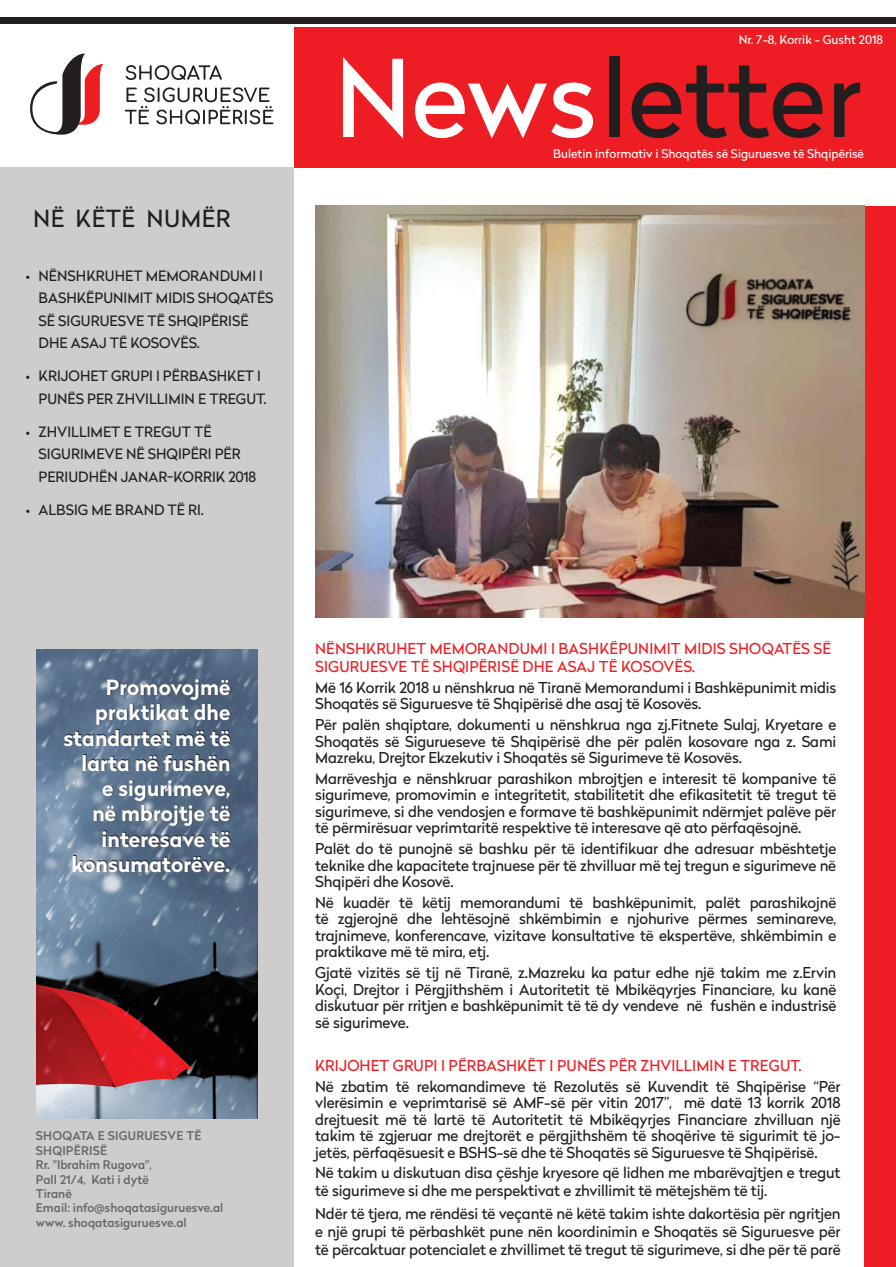
<style>
.page{position:relative;width:896px;height:1267px;background:#fff}
.page>*{position:absolute;margin:0;border:0;box-sizing:border-box;transform-origin:0 0}
.t1{font:106.35px "Radikal";color:#231f20}
.t2{font:23.55px "Radikal";letter-spacing:.02em;color:#231f20}
.t3{font:700 21px/25.2px "Radikal";color:#fff;text-align:right}
.t4{font:15px/16.5px "Radikal";letter-spacing:-.01em;color:#231f20;text-align:justify}
.t5{font:15px/18px "Radikal";letter-spacing:.01em;color:#ee1d23}
.t6{font:14.25px/22.5px "Radikal";color:#231f20}
.t7{font:500 12px "Radikal";color:#67676a}
.t8{font:12px "Radikal";color:#fff}
.t9{font:500 12px/14.4px "Radikal";letter-spacing:.02em;color:#67676a}
.s1{color:#fff}
</style>
<div class="page">
<div style="left:294px;top:27px;width:601px;height:140px;background:#ee1d23"></div>
<svg style="left:126px;top:65px;width:96px;height:15px"></svg>
<svg style="left:125px;top:87px;width:148px;height:37px"></svg>
<svg style="left:30px;top:53px;width:74px;height:82px"></svg>
<div style="left:0;top:17px;width:895px;height:7px;background:#231f20"></div>
<div style="left:0;top:167px;width:294px;height:1100px;background:#cfcdcc"></div>
<div style="left:863px;top:206px;width:32px;height:1061px;background:#ee1d23"></div>
<img style="left:36px;top:649px;width:222px;height:469px">
<img style="left:315px;top:206px;width:549px;height:411px">
<p class="t2" style="left:33px;top:201px;width:199px">NË KËTË NUMËR</p>
<p class="t6" style="left:39px;top:264px;width:236px;text-indent:-13px">• NËNSHKRUHET MEMORANDUMI I<br>BASHKËPUNIMIT MIDIS SHOQATËS<br>SË SIGURUESVE TË SHQIPËRISË<br>DHE ASAJ TË KOSOVËS.</p>
<p class="t6" style="left:39px;top:364px;width:229px;text-indent:-13px">• KRIJOHET GRUPI I PËRBASHKET I<br>PUNËS PER ZHVILLIMIN E TREGUT.</p>
<p class="t6" style="left:39px;top:420px;width:219px;text-indent:-13px">• ZHVILLIMET E TREGUT TË<br>SIGURIMEVE NË SHQIPËRI PËR<br>PERIUDHËN JANAR-KORRIK 2018</p>
<p class="t6" style="left:26px;top:498px;width:179px">• ALBSIG ME BRAND TË RI.</p>
<p class="t8" style="left:738px;top:31px;width:146px">Nr. 7-8, Korrik - Gusht 2018</p>
<p class="t1" style="left:334px;top:23px;width:528px"><span class="s1">News</span>letter</p>
<p class="t8" style="left:553px;top:145px;width:312px">Buletin informativ i Shoqatës së Siguruesve të Shqipërisë</p>
<p class="t3" style="left:63px;top:674px;width:169px">Promovojmë praktikat dhe standartet më të larta në fushën<br>e sigurimeve,<br>në mbrojtje të interesave të konsumatorëve.</p>
<p class="t9" style="left:36px;top:1128px;width:167px">SHOQATA E SIGURUESVE TË<br>SHQIPËRISË</p>
<p class="t7" style="left:36px;top:1156px;width:117px">Rr. "Ibrahim Rugova",</p>
<p class="t7" style="left:36px;top:1170px;width:114px">Pall 21/4, Kati i dytë</p>
<p class="t7" style="left:36px;top:1185px;width:37px">Tiranë</p>
<p class="t7" style="left:36px;top:1199px;width:189px">Email: info@shoqatasiguruesve.al</p>
<p class="t7" style="left:36px;top:1213px;width:152px">www. shoqatasiguruesve.al</p>
<p class="t5" style="left:315px;top:639px;width:517px">NËNSHKRUHET MEMORANDUMI I BASHKËPUNIMIT MIDIS SHOQATËS SË<br>SIGURUESVE TË SHQIPËRISË DHE ASAJ TË KOSOVËS.</p>
<p class="t4" style="left:315px;top:678px;width:522px">Më 16 Korrik 2018 u nënshkrua në Tiranë Memorandumi i Bashkëpunimit midis<br>Shoqatës së Siguruesve të Shqipërisë dhe asaj të Kosovës.</p>
<p class="t4" style="left:315px;top:716px;width:522px">Për palën shqiptare, dokumenti u nënshkrua nga zj.Fitnete Sulaj, Kryetare e Shoqatës së Sigurueseve të Shqipërisë dhe për palën kosovare nga z. Sami Mazreku, Drejtor Ekzekutiv i Shoqatës së Sigurimeve të Kosovës.</p>
<p class="t4" style="left:315px;top:769px;width:522px">Marrëveshja e nënshkruar parashikon mbrojtjen e interesit të kompanive të sigurimeve, promovimin e integritetit, stabilitetit dhe efikasitetit të tregut të sigurimeve, si dhe vendosjen e formave të bashkëpunimit ndërmjet palëve për të përmirësuar veprimtaritë respektive të interesave që ato përfaqësojnë.</p>
<p class="t4" style="left:315px;top:840px;width:522px">Palët do të punojnë së bashku për të identifikuar dhe adresuar mbështetje teknike dhe kapacitete trajnuese për të zhvilluar më tej tregun e sigurimeve në Shqipëri dhe Kosovë.</p>
<p class="t4" style="left:315px;top:893px;width:522px">Në kuadër të këtij memorandumi të bashkëpunimit, palët parashikojnë të zgjerojnë dhe lehtësojnë shkëmbimin e njohurive përmes seminareve, trajnimeve, konferencave, vizitave konsultative të ekspertëve, shkëmbimin e praktikave më të mira, etj.</p>
<p class="t4" style="left:315px;top:964px;width:522px">Gjatë vizitës së tij në Tiranë, z.Mazreku ka patur edhe një takim me z.Ervin Koçi, Drejtor i Përgjithshëm i Autoritetit të Mbikëqyrjes Financiare, ku kanë diskutuar për rritjen e bashkëpunimit të të dy vendeve në fushën e industrisë së sigurimeve.</p>
<p class="t5" style="left:315px;top:1056px;width:488px">KRIJOHET GRUPI I PËRBASHKËT I PUNËS PËR ZHVILLIMIN E TREGUT.</p>
<p class="t4" style="left:315px;top:1077px;width:527px">Në zbatim të rekomandimeve të Rezolutës së Kuvendit të Shqipërise “Për vlerësimin e veprimtarisë së AMF-së për vitin 2017”, më datë 13 korrik 2018 drejtuesit më të lartë të Autoritetit të Mbikëqyrjes Financiare zhvilluan një takim të zgjeruar me drejtorët e përgjithshëm të shoqërive të sigurimit të jo&shy;jetës, përfaqësuesit e BSHS-së dhe të Shoqatës së Siguruesve të Shqipërisë.</p>
<p class="t4" style="left:315px;top:1163px;width:527px;line-height:18px">Në takim u diskutuan disa çëshje kryesore që lidhen me mbarëvajtjen e tregut të sigurimeve si dhe me perspektivat e zhvillimit të mëtejshëm të tij.</p>
<p class="t4" style="left:315px;top:1203px;width:527px;line-height:18px">Ndër të tjera, me rëndësi të veçantë në këtë takim ishte dakortësia për ngritjen e një grupi të përbashkët pune nën koordinimin e Shoqatës së Siguruesve për të përcaktuar potencialet e zhvillimet të tregut të sigurimeve, si dhe për të parë</p>
</div>
